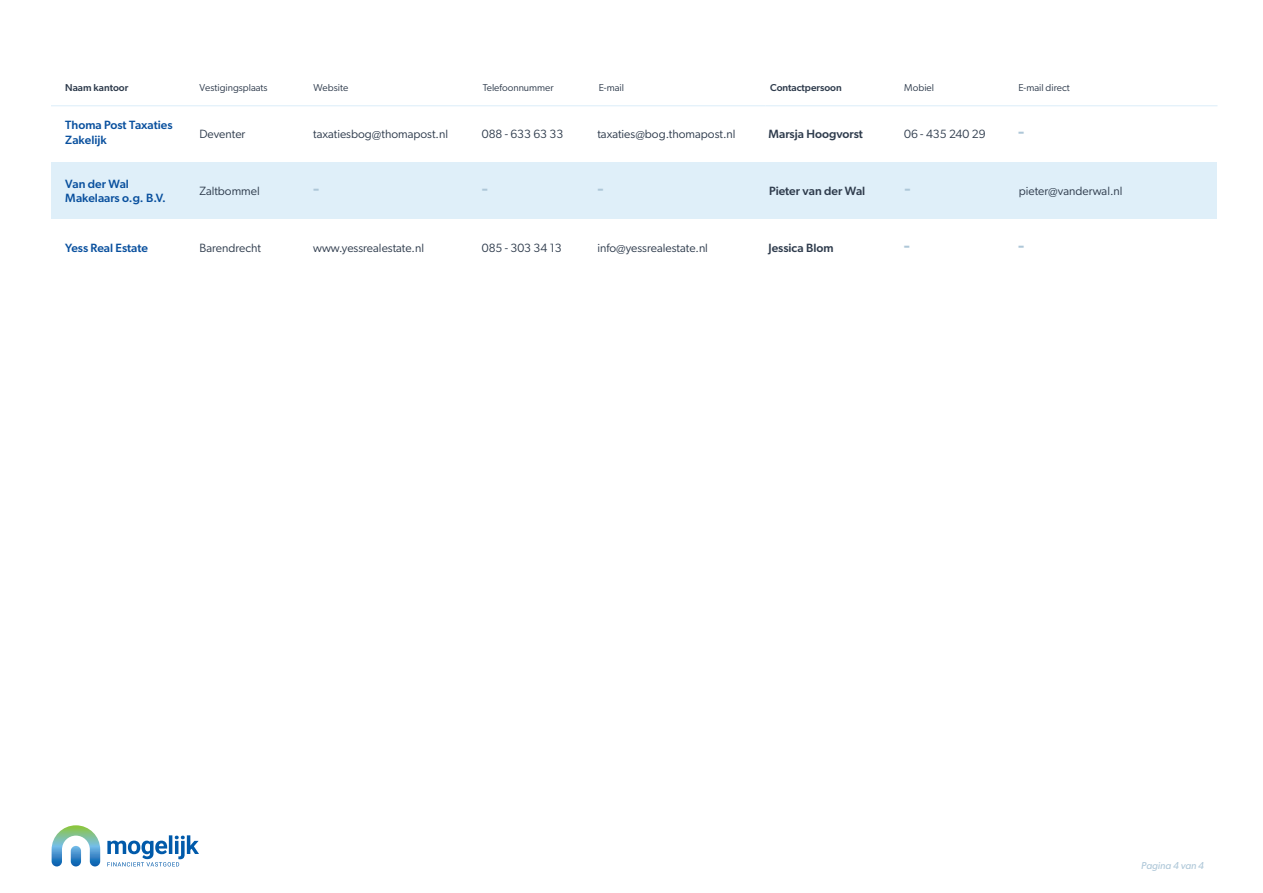
<style>
.page{position:relative;width:1263px;height:893px;background:#fff}
.page>*{position:absolute;margin:0;border:0;box-sizing:border-box;transform-origin:0 0}
.t1{font:500 19.5px "Gibson";color:#aec7d8}
.t2{font:12px "Gibson";color:#2e3b4c}
.t3{font:500 12px/14.4px "Gibson";color:#09509e}
.t4{font:500 12px "Gibson";color:#2e3b4c}
.t5{font:10.05px "Gibson";color:#2e3b4c}
.t6{font:500 10.05px "Gibson";color:#2e3b4c}
.t7{font:italic 10.05px "Gibson";color:#aec7d8}
</style>
<div class="page">
<div style="left:51px;top:163px;width:1166px;height:57px;background:#dfeff9"></div>
<hr style="left:51px;top:105px;width:714px;height:1px;background:#dfeff9">
<hr style="left:765px;top:105px;width:452px;height:1px;background:#dfeff9">
<svg style="left:52px;top:825px;width:48px;height:41px"></svg>
<svg style="left:107px;top:835px;width:92px;height:31px"></svg>
<p class="t6" style="left:65px;top:82px;width:65px">Naam kantoor</p>
<p class="t5" style="left:200px;top:82px;width:70px">Vestigingsplaats</p>
<p class="t5" style="left:314px;top:82px;width:36px">Website</p>
<p class="t5" style="left:483px;top:82px;width:72px">Telefoonnummer</p>
<p class="t5" style="left:599px;top:82px;width:27px">E-mail</p>
<p class="t6" style="left:770px;top:82px;width:73px">Contactpersoon</p>
<p class="t5" style="left:904px;top:82px;width:31px">Mobiel</p>
<p class="t5" style="left:1018px;top:82px;width:53px">E-mail direct</p>
<p class="t3" style="left:65px;top:118px;width:109px">Thoma Post Taxaties<br>Zakelijk</p>
<p class="t2" style="left:199px;top:126px;width:48px">Deventer</p>
<p class="t2" style="left:313px;top:126px;width:136px">taxatiesbog@thomapost.nl</p>
<p class="t2" style="left:482px;top:126px;width:83px">088 - 633 63 33</p>
<p class="t2" style="left:597px;top:126px;width:140px">taxaties@bog.thomapost.nl</p>
<p class="t4" style="left:768px;top:126px;width:96px">Marsja Hoogvorst</p>
<p class="t2" style="left:904px;top:126px;width:83px">06 - 435 240 29</p>
<h1 class="t1" style="left:1018px;top:119px;width:8px">-</h1>
<p class="t3" style="left:65px;top:176px;width:102px">Van der Wal<br>Makelaars o.g. B.V.</p>
<p class="t2" style="left:199px;top:183px;width:62px">Zaltbommel</p>
<h1 class="t1" style="left:313px;top:176px;width:8px">-</h1>
<h1 class="t1" style="left:482px;top:176px;width:8px">-</h1>
<h1 class="t1" style="left:597px;top:176px;width:8px">-</h1>
<p class="t2" style="left:199px;top:241px;width:63px">Barendrecht</p>
<p class="t2" style="left:313px;top:241px;width:112px">www.yessrealestate.nl</p>
<p class="t2" style="left:482px;top:241px;width:81px">085 - 303 34 13</p>
<p class="t2" style="left:597px;top:241px;width:112px">info@yessrealestate.nl</p>
<p class="t3" style="left:65px;top:240px;width:84px">Yess Real Estate</p>
<p class="t4" style="left:769px;top:183px;width:98px">Pieter van der Wal</p>
<h1 class="t1" style="left:904px;top:176px;width:8px">-</h1>
<p class="t2" style="left:1019px;top:183px;width:105px">pieter@vanderwal.nl</p>
<p class="t4" style="left:768px;top:241px;width:67px">Jessica Blom</p>
<h1 class="t1" style="left:904px;top:234px;width:8px">-</h1>
<h1 class="t1" style="left:1018px;top:234px;width:8px">-</h1>
<p class="t7" style="left:1141px;top:860px;width:64px">Pagina 4 van 4</p>
</div>
